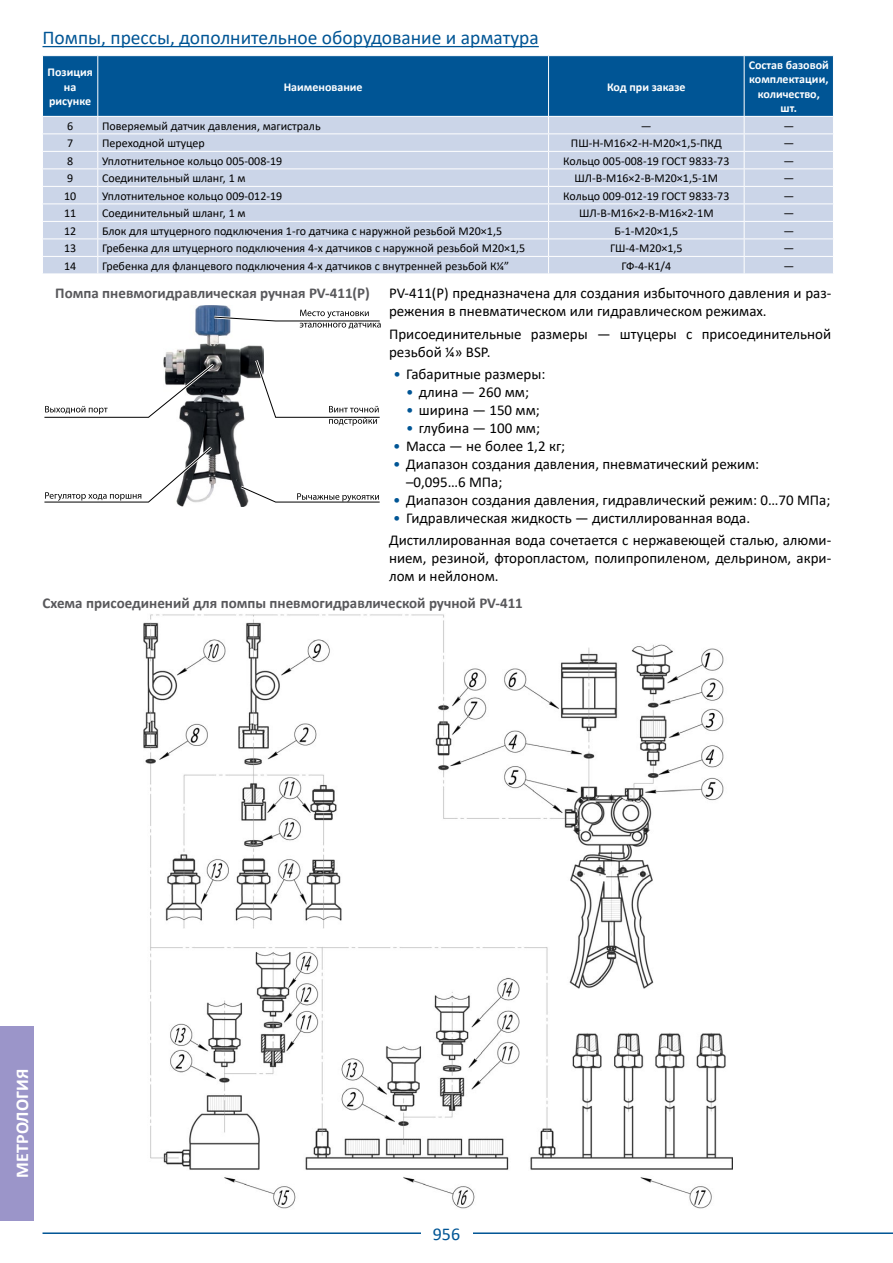
<style>
.page{position:relative;width:893px;height:1263px;background:#fff}
.page>*{position:absolute;margin:0;border:0;box-sizing:border-box;transform-origin:0 0}
.t1{font:19.5px "Calibri";color:#005595}
.t2{font:700 18px "Calibri";letter-spacing:.01em;color:#fff}
.t3{font:18px "Calibri";color:#005595}
.t4{font:15px/18px "Calibri";color:#000}
.t5{font:700 15px "Calibri";color:#58585b}
.t6{font:12px "Calibri";color:#000}
.t7{font:700 12px/14.4px "Calibri";color:#fff;text-align:center}
.s1{color:#005595}
</style>
<div class="page">
<hr style="left:43px;top:1232px;width:850px;height:2px;background:#005595">
<hr style="left:43px;top:46px;width:496px;height:1px;background:#005595">
<div style="left:421px;top:1225px;width:51px;height:16px;background:#fff"></div>
<div style="left:0;top:1026px;width:34px;height:194px;background:#9b95c9"></div>
<div style="left:43px;top:56px;width:790px;height:60px;background:#005595"></div>
<div style="left:43px;top:117px;width:790px;height:157px;background:#cbd5e8"></div>
<hr style="left:97px;top:56px;width:1px;height:60px;background:#fff">
<hr style="left:548px;top:56px;width:1px;height:60px;background:#fff">
<hr style="left:744px;top:56px;width:1px;height:60px;background:#fff">
<hr style="left:42px;top:133px;width:56px;height:1px;background:#fff">
<hr style="left:98px;top:133px;width:451px;height:1px;background:#fff">
<hr style="left:549px;top:133px;width:195px;height:1px;background:#fff">
<hr style="left:744px;top:133px;width:90px;height:1px;background:#fff">
<hr style="left:42px;top:151px;width:56px;height:1px;background:#fff">
<hr style="left:98px;top:151px;width:451px;height:1px;background:#fff">
<hr style="left:549px;top:151px;width:195px;height:1px;background:#fff">
<hr style="left:744px;top:151px;width:90px;height:1px;background:#fff">
<hr style="left:42px;top:168px;width:56px;height:1px;background:#fff">
<hr style="left:98px;top:168px;width:451px;height:1px;background:#fff">
<hr style="left:549px;top:168px;width:195px;height:1px;background:#fff">
<hr style="left:744px;top:168px;width:90px;height:1px;background:#fff">
<hr style="left:42px;top:186px;width:56px;height:1px;background:#fff">
<hr style="left:98px;top:186px;width:451px;height:1px;background:#fff">
<hr style="left:549px;top:186px;width:195px;height:1px;background:#fff">
<hr style="left:744px;top:186px;width:90px;height:1px;background:#fff">
<hr style="left:42px;top:203px;width:56px;height:1px;background:#fff">
<hr style="left:98px;top:203px;width:451px;height:1px;background:#fff">
<hr style="left:549px;top:203px;width:195px;height:1px;background:#fff">
<hr style="left:744px;top:203px;width:90px;height:1px;background:#fff">
<hr style="left:42px;top:221px;width:56px;height:1px;background:#fff">
<hr style="left:98px;top:221px;width:451px;height:1px;background:#fff">
<hr style="left:549px;top:221px;width:195px;height:1px;background:#fff">
<hr style="left:744px;top:221px;width:90px;height:1px;background:#fff">
<hr style="left:42px;top:239px;width:56px;height:1px;background:#fff">
<hr style="left:98px;top:239px;width:451px;height:1px;background:#fff">
<hr style="left:549px;top:239px;width:195px;height:1px;background:#fff">
<hr style="left:744px;top:239px;width:90px;height:1px;background:#fff">
<hr style="left:42px;top:256px;width:56px;height:1px;background:#fff">
<hr style="left:98px;top:256px;width:451px;height:1px;background:#fff">
<svg style="left:97px;top:117px;width:1px;height:157px"></svg>
<hr style="left:549px;top:256px;width:195px;height:1px;background:#fff">
<svg style="left:548px;top:117px;width:1px;height:157px"></svg>
<hr style="left:744px;top:256px;width:90px;height:1px;background:#fff">
<svg style="left:744px;top:117px;width:1px;height:157px"></svg>
<img style="left:179px;top:306px;width:68px;height:200px">
<svg style="left:177px;top:314px;width:71px;height:191px"></svg>
<svg style="left:300px;top:310px;width:81px;height:18px"></svg>
<svg style="left:44px;top:316px;width:336px;height:187px"></svg>
<img style="left:144px;top:614px;width:588px;height:595px">
<h1 class="t1" style="left:43px;top:24px;width:498px">Помпы, прессы, дополнительное оборудование и арматура</h1>
<p class="t7" style="left:48px;top:65px;width:47px">Позиция на рисунке</p>
<p class="t7" style="left:284px;top:79px;width:80px">Наименование</p>
<p class="t7" style="left:607px;top:79px;width:80px">Код при заказе</p>
<p class="t7" style="left:749px;top:58px;width:82px">Состав базовой комплектации, количество, шт.</p>
<p class="t6" style="left:67px;top:117px;width:8px">6</p>
<p class="t6" style="left:102px;top:117px;width:220px">Поверяемый датчик давления, магистраль</p>
<p class="t6" style="left:641px;top:117px;width:12px">—</p>
<p class="t6" style="left:783px;top:117px;width:12px">—</p>
<p class="t6" style="left:67px;top:135px;width:8px">7</p>
<p class="t6" style="left:102px;top:135px;width:104px">Переходной штуцер</p>
<p class="t6" style="left:571px;top:135px;width:152px">ПШ-H-М16×2-Н-М20×1,5-ПКД</p>
<p class="t6" style="left:783px;top:135px;width:12px">—</p>
<p class="t6" style="left:67px;top:152px;width:8px">8</p>
<p class="t6" style="left:102px;top:152px;width:182px">Уплотнительное кольцо 005-008-19</p>
<p class="t6" style="left:563px;top:152px;width:168px">Кольцо 005-008-19 ГОСТ 9833-73</p>
<p class="t6" style="left:783px;top:152px;width:12px">—</p>
<p class="t6" style="left:67px;top:170px;width:8px">9</p>
<p class="t6" style="left:102px;top:170px;width:145px">Соединительный шланг, 1 м</p>
<p class="t6" style="left:575px;top:170px;width:145px">ШЛ-В-М16×2-В-М20×1,5-1М</p>
<p class="t6" style="left:783px;top:170px;width:12px">—</p>
<p class="t6" style="left:64px;top:187px;width:14px">10</p>
<p class="t6" style="left:102px;top:187px;width:182px">Уплотнительное кольцо 009-012-19</p>
<p class="t6" style="left:563px;top:187px;width:168px">Кольцо 009-012-19 ГОСТ 9833-73</p>
<p class="t6" style="left:783px;top:187px;width:12px">—</p>
<p class="t6" style="left:64px;top:205px;width:14px">11</p>
<p class="t6" style="left:102px;top:205px;width:145px">Соединительный шланг, 1 м</p>
<p class="t6" style="left:579px;top:205px;width:136px">ШЛ-В-М16×2-В-М16×2-1М</p>
<p class="t6" style="left:783px;top:205px;width:12px">—</p>
<p class="t6" style="left:64px;top:222px;width:14px">12</p>
<p class="t6" style="left:102px;top:222px;width:402px">Блок для штуцерного подключения 1-го датчика с наружной резьбой М20×1,5</p>
<p class="t6" style="left:615px;top:222px;width:65px">Б-1-М20×1,5</p>
<p class="t6" style="left:783px;top:222px;width:12px">—</p>
<p class="t6" style="left:64px;top:240px;width:14px">13</p>
<p class="t6" style="left:102px;top:240px;width:425px">Гребенка для штуцерного подключения 4-х датчиков с наружной резьбой М20×1,5</p>
<p class="t6" style="left:610px;top:240px;width:74px">ГШ-4-М20×1,5</p>
<p class="t6" style="left:783px;top:240px;width:12px">—</p>
<p class="t6" style="left:64px;top:257px;width:14px">14</p>
<p class="t6" style="left:102px;top:257px;width:409px">Гребенка для фланцевого подключения 4-х датчиков с внутренней резьбой К¼”</p>
<p class="t6" style="left:621px;top:257px;width:51px">ГФ-4-К1/4</p>
<p class="t6" style="left:783px;top:257px;width:12px">—</p>
<p class="t5" style="left:55px;top:283px;width:316px">Помпа пневмогидравлическая ручная PV-411(Р)</p>
<p class="t4" style="left:389px;top:284px;width:444px">PV-411(Р) предназначена для создания избыточного давления и раз&shy;режения в пневматическом или гидравлическом режимах.</p>
<p class="t4" style="left:389px;top:324px;width:444px">Присоединительные размеры — штуцеры с присоединительной резьбой ¼» BSP.</p>
<p class="t4" style="left:393px;top:364px;width:154px"><span class="s1">•</span> Габаритные размеры:</p>
<p class="t4" style="left:406px;top:382px;width:124px"><span class="s1">•</span> длина — 260 мм;</p>
<p class="t4" style="left:406px;top:400px;width:135px"><span class="s1">•</span> ширина — 150 мм;</p>
<p class="t4" style="left:406px;top:418px;width:135px"><span class="s1">•</span> глубина — 100 мм;</p>
<p class="t4" style="left:393px;top:436px;width:173px"><span class="s1">•</span> Масса — не более 1,2 кг;</p>
<p class="t4" style="left:406px;top:454px;width:355px;text-indent:-13px"><span class="s1">•</span> Диапазон создания давления, пневматический режим: –0,095…6 МПа;</p>
<p class="t4" style="left:393px;top:490px;width:439px"><span class="s1">•</span> Диапазон создания давления, гидравлический режим: 0…70 МПа;</p>
<p class="t4" style="left:389px;top:506px;width:444px;line-height:22.2px"><span class="s1">•</span> Гидравлическая жидкость — дистиллированная вода.<br>Дистиллированная вода сочетается с нержавеющей сталью, алюми-</p>
<p class="t4" style="left:389px;top:549px;width:444px">нием, резиной, фторопластом, полипропиленом, дельрином, акри&shy;лом и нейлоном.</p>
<p class="t5" style="left:42px;top:592px;width:482px">Схема присоединений для помпы пневмогидравлической ручной PV-411</p>
<p class="t2" style="left:9px;top:1178px;width:111px;rotate:-90deg">МЕТРОЛОГИЯ</p>
<p class="t3" style="left:433px;top:1221px;width:29px">956</p>
</div>
